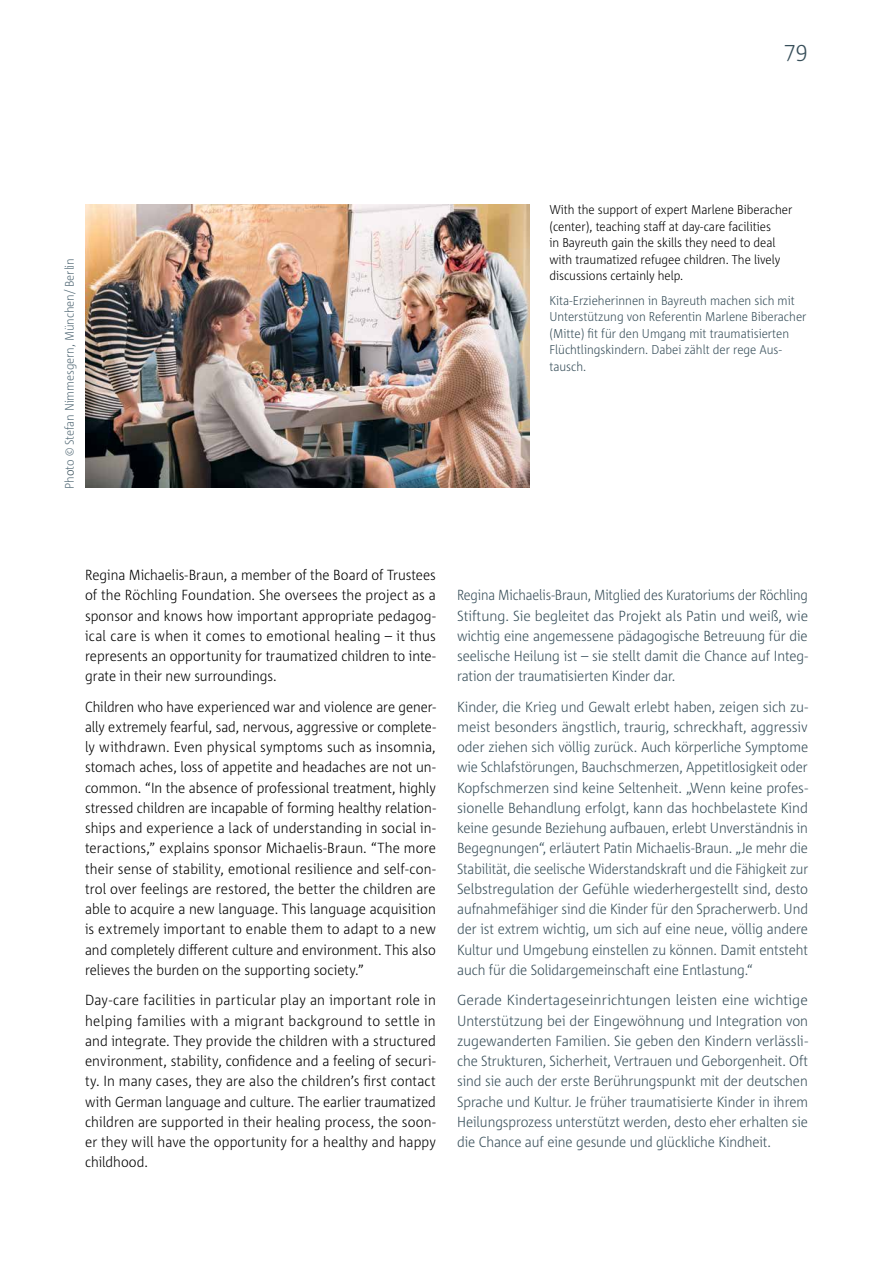
<style>
.page{position:relative;width:893px;height:1263px;background:#fff}
.page>*{position:absolute;margin:0;border:0;box-sizing:border-box;transform-origin:0 0}
.t1{font:300 24px "Corpid E1 s S Cd";color:#384f5a}
.t2{font:300 14.7px/20.2px "Corpid E1 s S Cd";color:#000;text-align:justify}
.t3{font:300 14.7px/20.2px "Corpid E1 s S Cd";letter-spacing:-.005em;color:#384f5a;text-align:justify}
.t4{font:300 14.7px/20.2px "Corpid E1 s S Cd";letter-spacing:-.005em;color:#384f5a;text-align:justify;scale:1.05 1}
.t5{font:300 14.7px/20.2px "Corpid E1 s S Cd";letter-spacing:-.005em;color:#384f5a;text-align:justify;scale:.96 1}
.t6{font:300 12.75px/16.5px "Corpid E1 s S Cd";color:#000}
.t7{font:300 12.75px/16.5px "Corpid E1 s S Cd";color:#384f5a}
.t8{font:300 12.3px "Corpid E1 s S Cd";letter-spacing:-.005em;color:#596f7b}
.s1{color:#384f5a}
</style>
<div class="page">
<img style="left:85px;top:204px;width:445px;height:284px">
<h1 class="t1" style="left:784px;top:38px;width:25px">79</h1>
<p class="t8" style="left:62px;top:489px;width:232px;rotate:-90deg">Ph<span class="s1">o</span>to © Stefan Nimmesgern, München/ Berlin</p>
<p class="t6" style="left:549px;top:201px;width:245px">With the support of expert Marlene Biberacher (center), teaching staff at day-care facilities<br>in Bayreuth gain the skills they need to deal with traumatized refugee children. The lively discussions certainly help.</p>
<p class="t7" style="left:549px;top:292px;width:259px">Kita-Erzieherinnen in Bayreuth machen sich mit Unterstützung von Referentin Marlene Biberacher (Mitte) fit für den Umgang mit traumatisierten Flüchtlingskindern. Dabei zählt der rege Aus&shy;tausch.</p>
<p class="t2" style="left:85px;top:564px;width:352px">Regina Michaelis-Braun, a member of the Board of Trustees of the Röchling Foundation. She oversees the project as a sponsor and knows how important appropriate pedagog&shy;ical care is when it comes to emotional healing – it thus represents an opportunity for traumatized children to inte&shy;grate in their new surroundings.</p>
<p class="t2" style="left:85px;top:696px;width:352px">Children who have experienced war and violence are gener&shy;ally extremely fearful, sad, nervous, aggressive or complete&shy;ly withdrawn. Even physical symptoms such as insomnia, stomach aches, loss of appetite and headaches are not un&shy;common. “In the absence of professional treatment, highly stressed children are incapable of forming healthy relation&shy;ships and experience a lack of understanding in social in&shy;teractions,” explains sponsor Michaelis-Braun. “The more their sense of stability, emotional resilience and self-con&shy;trol over feelings are restored, the better the children are able to acquire a new language. This language acquisition is extremely important to enable them to adapt to a new and completely different culture and environment. This also relieves the burden on the supporting society.”</p>
<p class="t2" style="left:85px;top:990px;width:352px">Day-care facilities in particular play an important role in helping families with a migrant background to settle in and integrate. They provide the children with a structured environment, stability, confidence and a feeling of securi&shy;ty. In many cases, they are also the children’s first contact with German language and culture. The earlier traumatized children are supported in their healing process, the soon&shy;er they will have the opportunity for a healthy and happy childhood.</p>
<p class="t5" style="left:457px;top:585px;width:367px">Regina Michaelis-Braun, Mitglied des Kuratoriums der Röchling Stiftung. Sie begleitet das Projekt als Patin und weiß, wie wichtig eine angemessene pädagogische Betreuung für die seelische Heilung ist – sie stellt damit die Chance auf Integ&shy;ration der traumatisierten Kinder dar.</p>
<p class="t3" style="left:457px;top:696px;width:353px">Kinder, die Krieg und Gewalt erlebt haben, zeigen sich zu&shy;meist besonders ängstlich, traurig, schreckhaft, aggressiv oder ziehen sich völlig zurück. Auch körperliche Symptome wie Schlafstörungen, Bauchschmerzen, Appetitlosigkeit oder Kopfschmerzen sind keine Seltenheit. „Wenn keine profes&shy;sionelle Behandlung erfolgt, kann das hochbelastete Kind keine gesunde Beziehung aufbauen, erlebt Unverständnis in Begegnungen“, erläutert Patin Michaelis-Braun. „Je mehr die Stabilität, die seelische Widerstandskraft und die Fähigkeit zur Selbstregulation der Gefühle wiederhergestellt sind, desto aufnahmefähiger sind die Kinder für den Spracherwerb. Und der ist extrem wichtig, um sich auf eine neue, völlig andere Kultur und Umgebung einstellen zu können. Damit entsteht auch für die Solidargemeinschaft eine Entlastung.“</p>
<p class="t4" style="left:457px;top:990px;width:336px">Gerade Kindertageseinrichtungen leisten eine wichtige Unterstützung bei der Eingewöhnung und Integration von zugewanderten Familien. Sie geben den Kindern verlässli&shy;che Strukturen, Sicherheit, Vertrauen und Geborgenheit. Oft sind sie auch der erste Berührungspunkt mit der deutschen Sprache und Kultur. Je früher traumatisierte Kinder in ihrem Heilungsprozess unterstützt werden, desto eher erhalten sie die Chance auf eine gesunde und glückliche Kindheit.</p>
</div>
